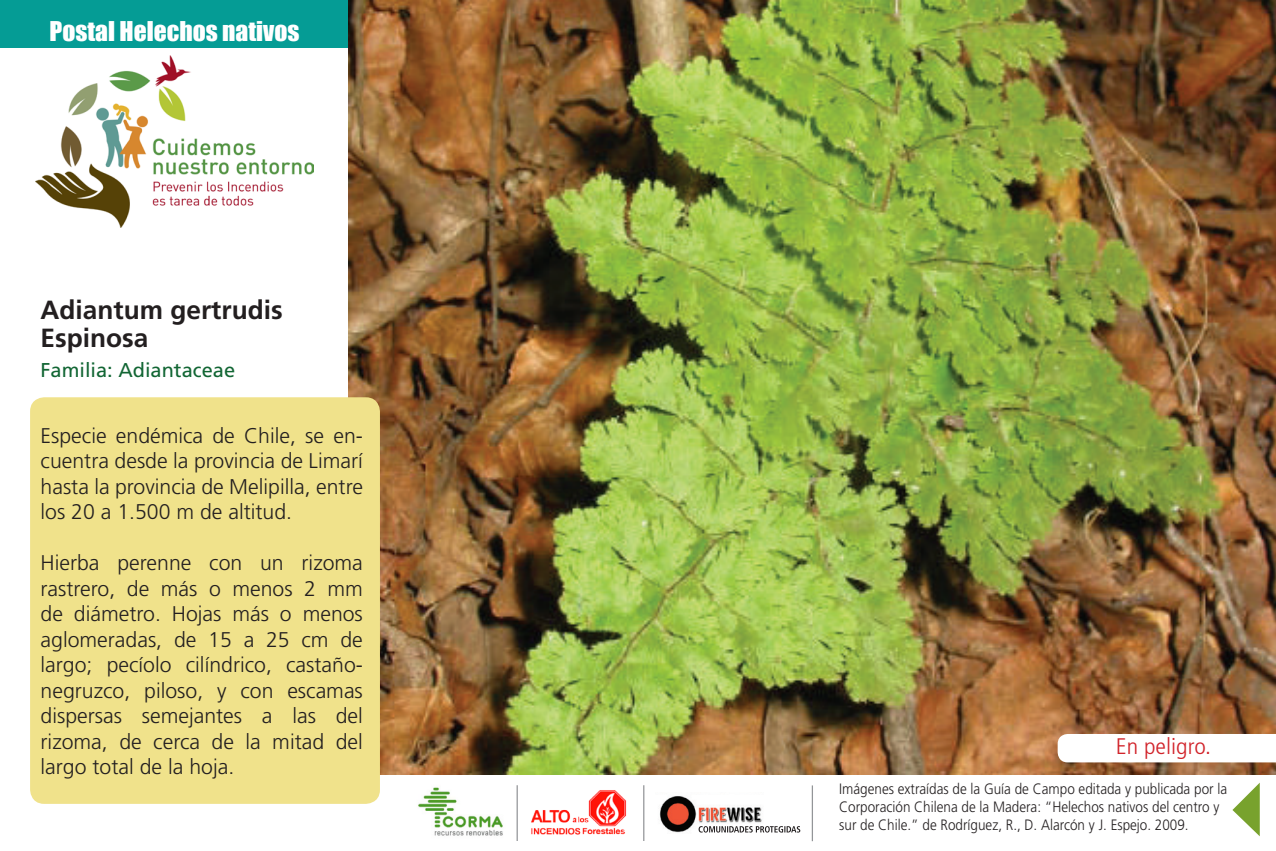
<style>
.page{position:relative;width:1276px;height:851px;background:#fff}
.page>*{position:absolute;margin:0;border:0;box-sizing:border-box;transform-origin:0 0}
.t1{font:700 26.25px/27.5px "Frutiger LT Std";color:#231f20}
.t2{font:25px "Impact";color:#fff}
.t3{font:300 condensed 22.5px "Frutiger LT Std";color:#d1232a;scale:1.1 1}
.t4{font:300 21.25px/25.5px "Frutiger LT Std";color:#231f20;text-align:justify}
.t5{font:20px "Frutiger LT Std";color:#126634}
.t6{font:300 15px/18px "Frutiger LT Std";color:#231f20;scale:.9 1}
</style>
<div class="page">
<img style="left:35px;top:55px;width:279px;height:172px">
<div style="left:0;top:0;width:349px;height:47px;background:#059c95"></div>
<img style="left:418px;top:787px;width:85px;height:49px">
<svg style="left:1232px;top:783px;width:27px;height:53px"></svg>
<img style="left:531px;top:790px;width:96px;height:45px">
<img style="left:659px;top:796px;width:105px;height:37px">
<svg style="left:698px;top:826px;width:102px;height:6px"></svg>
<hr style="left:516px;top:785px;width:2px;height:55px;background:#939598">
<hr style="left:643px;top:785px;width:1px;height:55px;background:#939598">
<hr style="left:812px;top:785px;width:1px;height:56px;background:#939598">
<img style="left:349px;top:0;width:927px;height:774px">
<div style="left:30px;top:397px;width:350px;height:406px;background:#f0e28b;border-radius:14px"></div>
<svg style="left:1057px;top:733px;width:219px;height:29px"></svg>
<p class="t2" style="left:50px;top:12px;width:251px">Postal Helechos nativos</p>
<p class="t1" style="left:41px;top:296px;width:244px">Adiantum gertrudis<br>Espinosa</p>
<p class="t5" style="left:41px;top:358px;width:196px">Familia: Adiantaceae</p>
<p class="t4" style="left:41px;top:423px;width:324px">Especie endémica de Chile, se en&shy;cuentra desde la provincia de Limarí hasta la provincia de Melipilla, entre los 20 a 1.500 m de altitud.</p>
<p class="t4" style="left:41px;top:550px;width:324px">Hierba perenne con un rizoma rastrero, de más o menos 2 mm de diámetro. Hojas más o menos aglomeradas, de 15 a 25 cm de largo; pecíolo cilíndrico, castaño&shy;negruzco, piloso, y con escamas dispersas semejantes a las del rizoma, de cerca de la mitad del largo total de la hoja.</p>
<p class="t3" style="left:1115px;top:733px;width:88px">En peligro.</p>
<p class="t6" style="left:839px;top:780px;width:432px">Imágenes extraídas de la Guía de Campo editada y publicada por la<br>Corporación Chilena de la Madera: “Helechos nativos del centro y sur de Chile.” de Rodríguez, R., D. Alarcón y J. Espejo. 2009.</p>
</div>
